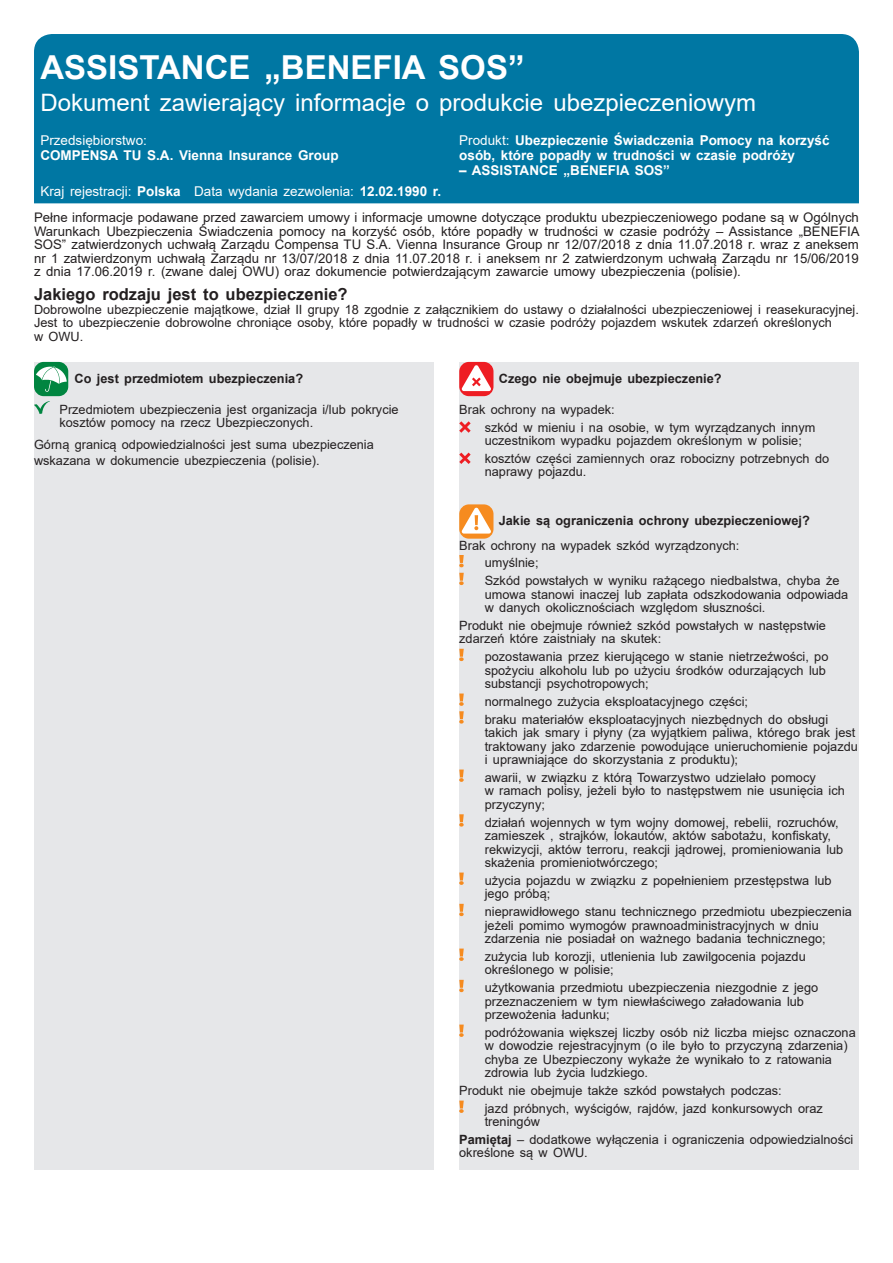
<style>
.page{position:relative;width:893px;height:1263px;background:#fff}
.page>*{position:absolute;margin:0;border:0;box-sizing:border-box;transform-origin:0 0}
.t1{font:700 33px "Arial";color:#fff}
.t2{font:24px "Arial";color:#fff}
.t3{font:700 16.5px "Arial";color:#231f20}
.t4{font:700 13.5px/15px "Arial";color:#fff}
.t5{font:13.5px "Arial";color:#fff}
.t6{font:13.2px/13.5px "Arial";color:#231f20;text-align:justify}
.t7{font:12.75px/13.5px "Arial";color:#231f20}
.t8{font:700 12.75px "Arial";color:#231f20}
.s1{font-weight:700}
.s2{font-weight:400}
</style>
<div class="page">
<div style="left:34px;top:362px;width:400px;height:808px;background:#e6e7e9"></div>
<div style="left:459px;top:362px;width:400px;height:134px;background:#e6e7e9"></div>
<div style="left:459px;top:493px;width:400px;height:677px;background:#e6e7e9"></div>
<div style="left:34px;top:34px;width:825px;height:169px;background:#0077a3"></div>
<div style="left:34px;top:362px;width:34px;height:34px;background:#008540;border-radius:10px"></div>
<svg style="left:36px;top:366px;width:31px;height:26px"></svg>
<svg style="left:34px;top:401px;width:16px;height:13px"></svg>
<svg style="left:459px;top:362px;width:34px;height:34px"></svg>
<svg style="left:461px;top:365px;width:30px;height:26px"></svg>
<svg style="left:459px;top:421px;width:12px;height:12px"></svg>
<svg style="left:459px;top:453px;width:12px;height:11px"></svg>
<div style="left:459px;top:504px;width:34px;height:35px;background:#f68b1f;border-radius:10px"></div>
<svg style="left:461px;top:507px;width:30px;height:27px"></svg>
<svg style="left:459px;top:555px;width:5px;height:12px"></svg>
<svg style="left:459px;top:573px;width:5px;height:12px"></svg>
<svg style="left:459px;top:649px;width:5px;height:12px"></svg>
<svg style="left:459px;top:693px;width:5px;height:31px"></svg>
<svg style="left:459px;top:769px;width:5px;height:13px"></svg>
<svg style="left:459px;top:814px;width:5px;height:13px"></svg>
<svg style="left:459px;top:872px;width:5px;height:13px"></svg>
<svg style="left:459px;top:904px;width:5px;height:12px"></svg>
<svg style="left:459px;top:948px;width:5px;height:13px"></svg>
<svg style="left:459px;top:980px;width:5px;height:12px"></svg>
<svg style="left:459px;top:1024px;width:5px;height:13px"></svg>
<svg style="left:459px;top:1100px;width:5px;height:13px"></svg>
<h1 class="t1" style="left:40px;top:44px;width:486px">ASSISTANCE „BENEFIA SOS”</h1>
<h2 class="t2" style="left:40px;top:86px;width:717px">Dokument zawierający informacje o produkcie ubezpieczeniowym</h2>
<p class="t5" style="left:40px;top:131px;width:108px">Przedsiębiorstwo:</p>
<p class="t4" style="left:40px;top:148px;width:300px">COMPENSA TU S.A. Vienna Insurance Group</p>
<p class="t5" style="left:40px;top:182px;width:402px">Kraj rejestracji: <span class="s1">Polska</span> Data wydania zezwolenia: <span class="s1">12.02.1990 r.</span></p>
<p class="t6" style="left:34px;top:211px;width:827px">Pełne informacje podawane przed zawarciem umowy i informacje umowne dotyczące produktu ubezpieczeniowego podane są w Ogólnych Warunkach Ubezpieczenia Świadczenia pomocy na korzyść osób, które popadły w trudności w czasie podróży – Assistance „BENEFIA SOS” zatwierdzonych uchwałą Zarządu Compensa TU S.A. Vienna Insurance Group nr 12/07/2018 z dnia 11.07.2018 r. wraz z aneksem nr 1 zatwierdzonym uchwałą Zarządu nr 13/07/2018 z dnia 11.07.2018 r. i aneksem nr 2 zatwierdzonym uchwałą Zarządu nr 15/06/2019 z dnia 17.06.2019 r. (zwane dalej OWU) oraz dokumencie potwierdzającym zawarcie umowy ubezpieczenia (polisie).</p>
<p class="t3" style="left:34px;top:283px;width:315px">Jakiego rodzaju jest to ubezpieczenie?</p>
<p class="t7" style="left:34px;top:302px;width:826px">Dobrowolne ubezpieczenie majątkowe, dział II grupy 18 zgodnie z załącznikiem do ustawy o działalności ubezpieczeniowej i reasekuracyjnej.<br>Jest to ubezpieczenie dobrowolne chroniące osoby, które popadły w trudności w czasie podróży pojazdem wskutek zdarzeń określonych<br>w OWU.</p>
<p class="t4" style="left:459px;top:133px;width:372px"><span class="s2">Produkt:</span> Ubezpieczenie Świadczenia Pomocy na korzyść osób, które popadły w trudności w czasie podróży</p>
<p class="t4" style="left:459px;top:163px;width:212px">– ASSISTANCE „BENEFIA SOS”</p>
<p class="t8" style="left:75px;top:370px;width:230px">Co jest przedmiotem ubezpieczenia?</p>
<p class="t7" style="left:60px;top:403px;width:341px">Przedmiotem ubezpieczenia jest organizacja i/lub pokrycie kosztów pomocy na rzecz Ubezpieczonych.</p>
<p class="t7" style="left:34px;top:437px;width:341px;line-height:15.3px">Górną granicą odpowiedzialności jest suma ubezpieczenia wskazana w dokumencie ubezpieczenia (polisie).</p>
<p class="t8" style="left:499px;top:370px;width:224px">Czego nie obejmuje ubezpieczenie?</p>
<p class="t7" style="left:485px;top:400px;width:332px;line-height:17.7px;text-indent:-26px">Brak ochrony na wypadek:<br>szkód w mieniu i na osobie, w tym wyrządzanych innym</p>
<p class="t7" style="left:485px;top:432px;width:346px;line-height:17.7px">uczestnikom wypadku pojazdem określonym w polisie; kosztów części zamiennych oraz robocizny potrzebnych do</p>
<p class="t7" style="left:485px;top:465px;width:103px">naprawy pojazdu.</p>
<p class="t8" style="left:499px;top:512px;width:313px">Jakie są ograniczenia ochrony ubezpieczeniowej?</p>
<p class="t7" style="left:485px;top:536px;width:356px;line-height:17.7px;text-indent:-26px">Brak ochrony na wypadek szkód wyrządzonych:<br>umyślnie;<br>Szkód powstałych w wyniku rażącego niedbalstwa, chyba że</p>
<p class="t7" style="left:485px;top:587px;width:365px">umowa stanowi inaczej lub zapłata odszkodowania odpowiada w danych okolicznościach względom słuszności.</p>
<p class="t7" style="left:459px;top:618px;width:368px">Produkt nie obejmuje również szkód powstałych w następstwie zdarzeń które zaistniały na skutek:</p>
<p class="t7" style="left:485px;top:650px;width:345px">pozostawania przez kierującego w stanie nietrzeźwości, po spożyciu alkoholu lub po użyciu środków odurzających lub substancji psychotropowych;</p>
<p class="t7" style="left:485px;top:692px;width:345px;line-height:17.7px">normalnego zużycia eksploatacyjnego części;<br>braku materiałów eksploatacyjnych niezbędnych do obsługi</p>
<p class="t7" style="left:485px;top:726px;width:375px">takich jak smary i płyny (za wyjątkiem paliwa, którego brak jest traktowany jako zdarzenie powodujące unieruchomienie pojazdu i uprawniające do skorzystania z produktu);</p>
<p class="t7" style="left:485px;top:770px;width:362px">awarii, w związku z którą Towarzystwo udzielało pomocy<br>w ramach polisy, jeżeli było to następstwem nie usunięcia ich przyczyny;</p>
<p class="t7" style="left:485px;top:815px;width:360px">działań wojennych w tym wojny domowej, rebelii, rozruchów, zamieszek , strajków, lokautów, aktów sabotażu, konfiskaty, rekwizycji, aktów terroru, reakcji jądrowej, promieniowania lub skażenia promieniotwórczego;</p>
<p class="t7" style="left:485px;top:873px;width:348px">użycia pojazdu w związku z popełnieniem przestępstwa lub jego próbą;</p>
<p class="t7" style="left:485px;top:905px;width:369px">nieprawidłowego stanu technicznego przedmiotu ubezpieczenia jeżeli pomimo wymogów prawnoadministracyjnych w dniu zdarzenia nie posiadał on ważnego badania technicznego;</p>
<p class="t7" style="left:485px;top:949px;width:323px">zużycia lub korozji, utlenienia lub zawilgocenia pojazdu określonego w polisie;</p>
<p class="t7" style="left:485px;top:981px;width:335px">użytkowania przedmiotu ubezpieczenia niezgodnie z jego przeznaczeniem w tym niewłaściwego załadowania lub przewożenia ładunku;</p>
<p class="t7" style="left:485px;top:1025px;width:372px">podróżowania większej liczby osób niż liczba miejsc oznaczona w dowodzie rejestracyjnym (o ile było to przyczyną zdarzenia) chyba ze Ubezpieczony wykaże że wynikało to z ratowania zdrowia lub życia ludzkiego.</p>
<p class="t7" style="left:485px;top:1082px;width:340px;line-height:17.7px;text-indent:-26px">Produkt nie obejmuje także szkód powstałych podczas:<br>jazd próbnych, wyścigów, rajdów, jazd konkursowych oraz</p>
<p class="t7" style="left:459px;top:1113px;width:396px;line-height:17.7px;text-indent:26px">treningów<br><span class="s1">Pamiętaj</span> – dodatkowe wyłączenia i ograniczenia odpowiedzialności</p>
<p class="t7" style="left:459px;top:1145px;width:130px">określone są w OWU.</p>
</div>
